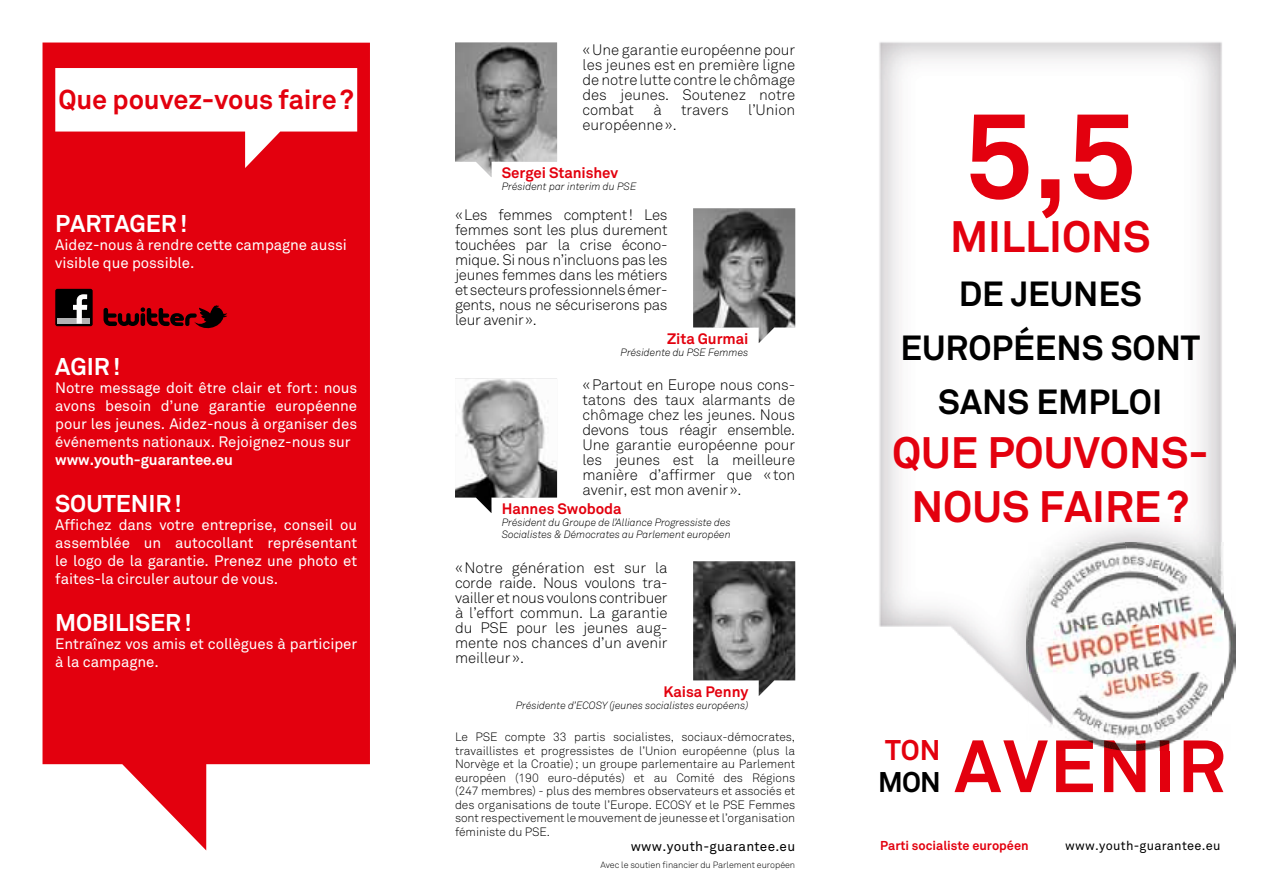
<style>
.page{position:relative;width:1263px;height:893px;background:#fff}
.page>*{position:absolute;margin:0;border:0;box-sizing:border-box;transform-origin:0 0}
.t1{font:700 120px "Akkurat";color:#e3000e}
.t2{font:700 72.9px "Akkurat";letter-spacing:.03em;color:#e3000e}
.t3{font:700 43.5px/54px "Akkurat";color:#e3000e;text-align:center}
.t4{font:700 34.5px/54px "Akkurat";color:#000;text-align:center}
.t5{font:700 28.2px "Akkurat";color:#e3000e}
.t6{font:700 28.2px "Akkurat";color:#000}
.t7{font:700 27px "Akkurat";letter-spacing:-.005em;color:#e3000e}
.t8{font:700 24px "Akkurat";letter-spacing:-.005em;color:#fff}
.t9{font:300 15px/15px "Akkurat";letter-spacing:-.005em;color:#000;text-align:justify}
.t10{font:15px/18px "Akkurat";letter-spacing:-.005em;color:#fff}
.t11{font:700 15px "Akkurat";letter-spacing:-.005em;color:#e3000e}
.t12{font:700 15px "Akkurat";letter-spacing:-.005em;color:#fff}
.t13{font:13.5px "Akkurat";letter-spacing:.02em;color:#000}
.t14{font:700 12.75px "Akkurat";color:#e3000e}
.t15{font:12.75px "Akkurat";letter-spacing:.02em;color:#000}
.t16{font:300 12px/13.5px "Akkurat";letter-spacing:-.005em;color:#000;text-align:justify}
.t17{font:italic 300 10.5px/12px "Akkurat";letter-spacing:-.005em;color:#000}
.t18{font:300 9px "Akkurat";letter-spacing:-.005em;color:#000}
</style>
<div class="page">
<img style="left:879px;top:42px;width:357px;height:709px">
<img style="left:455px;top:43px;width:102px;height:134px">
<img style="left:455px;top:378px;width:102px;height:135px">
<img style="left:693px;top:208px;width:102px;height:135px">
<img style="left:693px;top:561px;width:102px;height:135px">
<svg style="left:43px;top:43px;width:327px;height:807px;background:#e51b27"></svg>
<svg style="left:55px;top:68px;width:302px;height:100px"></svg>
<svg style="left:104px;top:305px;width:123px;height:28px;background:#930008"></svg>
<div style="left:55px;top:289px;width:38px;height:37px;background:#000;border-radius:2px"></div>
<div style="left:58px;top:318px;width:32px;height:6px;background:#b2b2b3"></div>
<svg style="left:73px;top:294px;width:14px;height:30px"></svg>
<img style="left:1027px;top:542px;width:1px;height:182px">
<img style="left:1223px;top:542px;width:12px;height:35px">
<img style="left:1223px;top:724px;width:12px;height:26px">
<img style="left:1231px;top:577px;width:4px;height:147px">
<img style="left:1223px;top:546px;width:8px;height:178px">
<img style="left:1028px;top:546px;width:195px;height:204px">
<img style="left:1028px;top:542px;width:98px;height:35px">
<img style="left:1126px;top:542px;width:97px;height:4px">
<svg style="left:1027px;top:724px;width:2px;height:26px"></svg>
<img style="left:1053px;top:560px;width:158px;height:17px">
<img style="left:1053px;top:724px;width:158px;height:7px">
<h3 class="t7" style="left:58px;top:83px;width:297px">Que pouvez-vous faire ?</h3>
<h3 class="t8" style="left:55px;top:208px;width:134px">PARTAGER !</h3>
<p class="t10" style="left:55px;top:235px;width:293px">Aidez-nous à rendre cette campagne aussi visible que possible.</p>
<h3 class="t8" style="left:55px;top:351px;width:67px">AGIR !</h3>
<p class="t10" style="left:55px;top:378px;width:303px;text-align:justify">Notre message doit être clair et fort : nous avons besoin d’une garantie européenne pour les jeunes. Aidez-nous à organiser des événements nationaux. Rejoignez-nous sur</p>
<p class="t12" style="left:55px;top:450px;width:179px">www.youth-guarantee.eu</p>
<h3 class="t8" style="left:55px;top:488px;width:128px">SOUTENIR !</h3>
<p class="t10" style="left:55px;top:515px;width:303px;text-align:justify">Affichez dans votre entreprise, conseil ou assemblée un autocollant représentant le logo de la garantie. Prenez une photo et faites-la circuler autour de vous.</p>
<h3 class="t8" style="left:55px;top:607px;width:138px">MOBILISER !</h3>
<p class="t10" style="left:55px;top:634px;width:303px">Entraînez vos amis et collègues à participer à la campagne.</p>
<p class="t9" style="left:583px;top:42px;width:214px">« Une garantie européenne pour les jeunes est en première ligne de notre lutte contre le chômage des jeunes. Soutenez notre combat</p>
<p class="t9" style="left:653px;top:102px;width:10px">à</p>
<p class="t9" style="left:681px;top:102px;width:49px">travers</p>
<p class="t9" style="left:748px;top:102px;width:48px">l’Union</p>
<p class="t9" style="left:583px;top:117px;width:96px">européenne ».</p>
<p class="t11" style="left:502px;top:163px;width:118px">Sergei Stanishev</p>
<p class="t17" style="left:502px;top:180px;width:136px">Président par interim du PSE</p>
<p class="t9" style="left:455px;top:207px;width:214px">« Les femmes comptent ! Les femmes sont les plus durement touchées par la crise écono&shy;mique. Si nous n’incluons pas les jeunes femmes dans les métiers et secteurs professionnels émer&shy;gents, nous ne sécuriserons pas leur avenir ».</p>
<p class="t11" style="left:667px;top:329px;width:83px">Zita Gurmai</p>
<p class="t17" style="left:621px;top:346px;width:129px">Présidente du PSE Femmes</p>
<p class="t9" style="left:583px;top:377px;width:214px">« Partout en Europe nous cons&shy;tatons des taux alarmants de chômage chez les jeunes. Nous devons tous réagir ensemble.<br>Une garantie européenne pour les jeunes est la meilleure manière d’affirmer que « ton avenir, est mon avenir ».</p>
<p class="t11" style="left:502px;top:499px;width:121px">Hannes Swoboda</p>
<p class="t17" style="left:502px;top:516px;width:231px">Président du Groupe de l’Alliance Progressiste des<br>Socialistes &amp; Démocrates au Parlement européen</p>
<p class="t9" style="left:455px;top:560px;width:214px">« Notre génération est sur la corde raide. Nous voulons tra&shy;vailler et nous voulons contribuer à l’effort commun. La garantie du PSE pour les jeunes aug&shy;mente nos chances d’un avenir meilleur ».</p>
<p class="t11" style="left:663px;top:682px;width:86px">Kaisa Penny</p>
<p class="t17" style="left:516px;top:699px;width:234px">Présidente d’ECOSY (jeunes socialistes européens)</p>
<p class="t16" style="left:455px;top:730px;width:342px">Le PSE compte 33 partis socialistes, sociaux-démocrates, travaillistes et progressistes de l’Union européenne (plus la Norvège et la Croatie) ; un groupe parlementaire au Parlement européen (190 euro-députés) et au Comité des Régions (247 membres) - plus des membres observateurs et associés et des organisations de toute l’Europe. ECOSY et le PSE Femmes sont respectivement le mouvement de jeunesse et l’organisation féministe du PSE.</p>
<p class="t13" style="left:631px;top:837px;width:166px">www.youth-guarantee.eu</p>
<p class="t18" style="left:600px;top:859px;width:196px">Avec le soutien financier du Parlement européen</p>
<h1 class="t1" style="left:964px;top:81px;width:173px">5,5</h1>
<h3 class="t3" style="left:950px;top:209px;width:202px">MILLIONS</h3>
<h3 class="t4" style="left:900px;top:266px;width:301px">DE JEUNES<br>EUROPÉENS SONT<br>SANS EMPLOI</h3>
<h3 class="t3" style="left:892px;top:425px;width:318px">QUE POUVONS-<br>NOUS FAIRE ?</h3>
<h3 class="t5" style="left:885px;top:733px;width:57px">TON</h3>
<h3 class="t6" style="left:878px;top:764px;width:64px">MON</h3>
<h2 class="t2" style="left:954px;top:721px;width:273px">AVENIR</h2>
<p class="t14" style="left:880px;top:837px;width:150px">Parti socialiste européen</p>
<p class="t15" style="left:1065px;top:837px;width:157px">www.youth-guarantee.eu</p>
</div>
